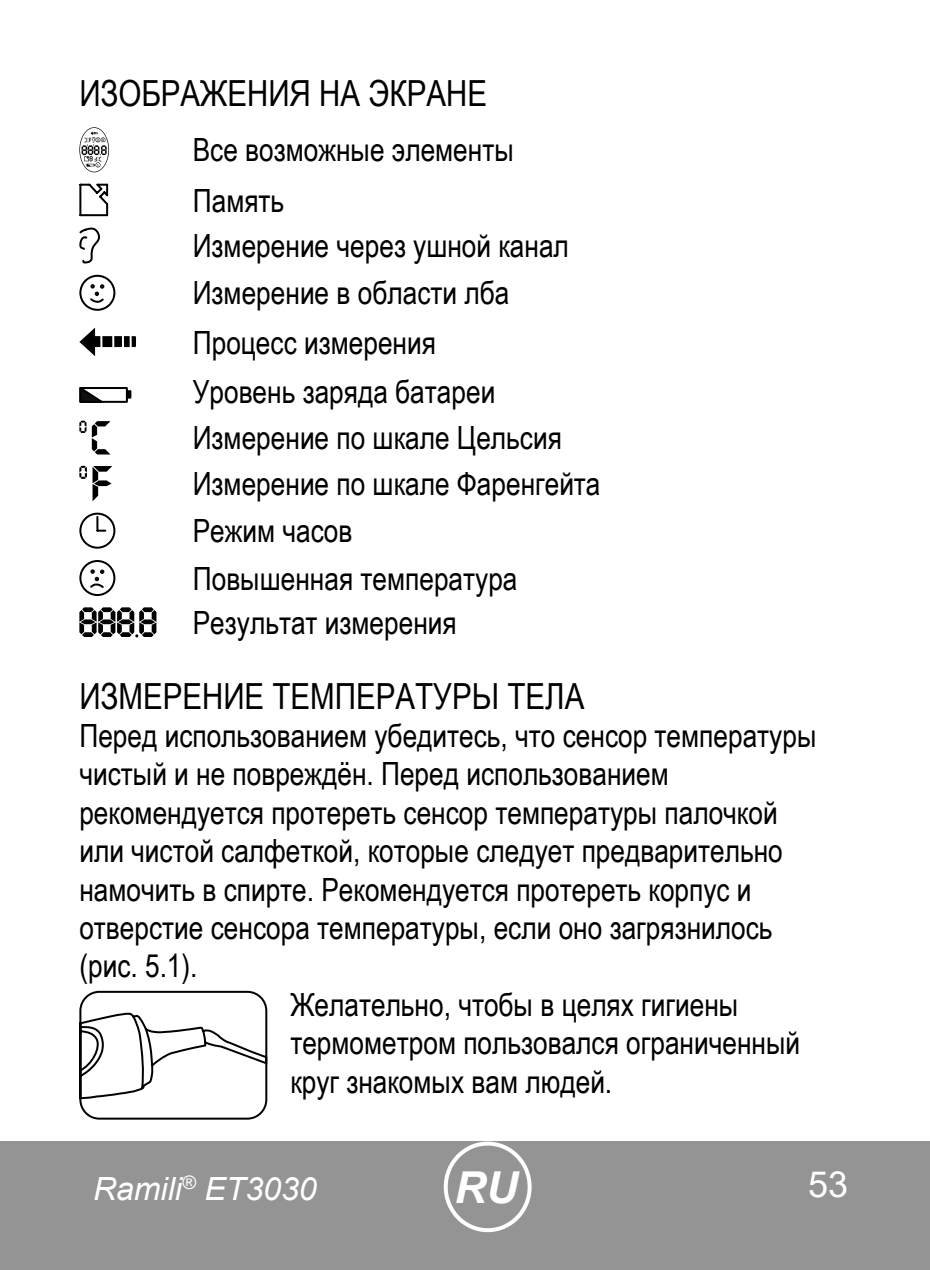
<style>
.page{position:relative;width:930px;height:1270px;background:#fff}
.page>*{position:absolute;margin:0;border:0;box-sizing:border-box;transform-origin:0 0}
.t1{font:italic 700 44px "Arial";color:#fff}
.t2{font:36px "Arial Narrow";color:#000}
.t3{font:36px "Arial";color:#fff}
.t4{font:32px/47.6px "Arial Narrow";color:#000}
.t5{font:italic 32px "Arial";color:#fff}
</style>
<div class="page">
<div style="left:0;top:1142px;width:930px;height:128px;background:#949494"></div>
<div style="left:444px;top:1142px;width:87px;height:90px;border:4px solid #fff;border-radius:50%"></div>
<svg style="left:79px;top:127px;width:30px;height:45px"></svg>
<svg style="left:79px;top:183px;width:30px;height:34px"></svg>
<svg style="left:79px;top:227px;width:21px;height:37px"></svg>
<div style="left:79px;top:275px;width:36px;height:36px;border:2px solid #000;border-radius:50%"></div>
<svg style="left:90px;top:284px;width:15px;height:19px"></svg>
<div style="left:95px;top:337px;width:40px;height:9px;background:#000"></div>
<div style="left:94px;top:336px;width:42px;height:11px;border:2px solid #000"></div>
<svg style="left:112px;top:336px;width:2px;height:11px"></svg>
<svg style="left:122px;top:336px;width:2px;height:11px"></svg>
<svg style="left:130px;top:336px;width:2px;height:11px"></svg>
<svg style="left:79px;top:328px;width:23px;height:28px"></svg>
<svg style="left:79px;top:387px;width:53px;height:16px"></svg>
<svg style="left:79px;top:421px;width:31px;height:33px"></svg>
<svg style="left:79px;top:466px;width:8px;height:13px"></svg>
<svg style="left:93px;top:466px;width:19px;height:35px"></svg>
<svg style="left:79px;top:512px;width:37px;height:37px"></svg>
<div style="left:79px;top:560px;width:36px;height:36px;border:2px solid #000;border-radius:50%"></div>
<svg style="left:90px;top:569px;width:15px;height:19px"></svg>
<svg style="left:79px;top:607px;width:77px;height:30px"></svg>
<svg style="left:79px;top:990px;width:189px;height:130px"></svg>
<p class="t2" style="left:79px;top:66px;width:409px">ИЗОБРАЖЕНИЯ НА ЭКРАНЕ</p>
<p class="t4" style="left:193px;top:124px;width:323px;line-height:50px">Все возможные элементы<br>Память</p>
<p class="t4" style="left:193px;top:221px;width:409px">Измерение через ушной канал<br>Измерение в области лба<br>Процесс измерения<br>Уровень заряда батареи<br>Измерение по шкале Цельсия<br>Измерение по шкале Фаренгейта<br>Режим часов<br>Повышенная температура</p>
<p class="t4" style="left:193px;top:598px;width:265px">Результат измерения</p>
<p class="t2" style="left:79px;top:670px;width:506px">ИЗМЕРЕНИЕ ТЕМПЕРАТУРЫ ТЕЛА</p>
<p class="t4" style="left:79px;top:711px;width:738px">Перед использованием убедитесь, что сенсор температуры</p>
<p class="t4" style="left:79px;top:749px;width:591px">чистый и не повреждён. Перед использованием</p>
<p class="t4" style="left:79px;top:788px;width:700px">рекомендуется протереть сенсор температуры палочкой</p>
<p class="t4" style="left:79px;top:826px;width:705px">или чистой салфеткой, которые следует предварительно</p>
<p class="t4" style="left:79px;top:864px;width:674px">намочить в спирте. Рекомендуется протереть корпус и</p>
<p class="t4" style="left:79px;top:903px;width:694px">отверстие сенсора температуры, если оно загрязнилось</p>
<p class="t4" style="left:79px;top:941px;width:120px">(рис. 5.1).</p>
<p class="t4" style="left:290px;top:980px;width:449px">Желательно, чтобы в целях гигиены</p>
<p class="t4" style="left:290px;top:1018px;width:511px">термометром пользовался ограниченный</p>
<p class="t4" style="left:290px;top:1056px;width:323px">круг знакомых вам людей.</p>
<p class="t5" style="left:93px;top:1168px;width:225px">Ramili<sup>®</sup> ET3030</p>
<h1 class="t1" style="left:454px;top:1158px;width:65px">RU</h1>
<p class="t3" style="left:808px;top:1159px;width:42px">53</p>
</div>
